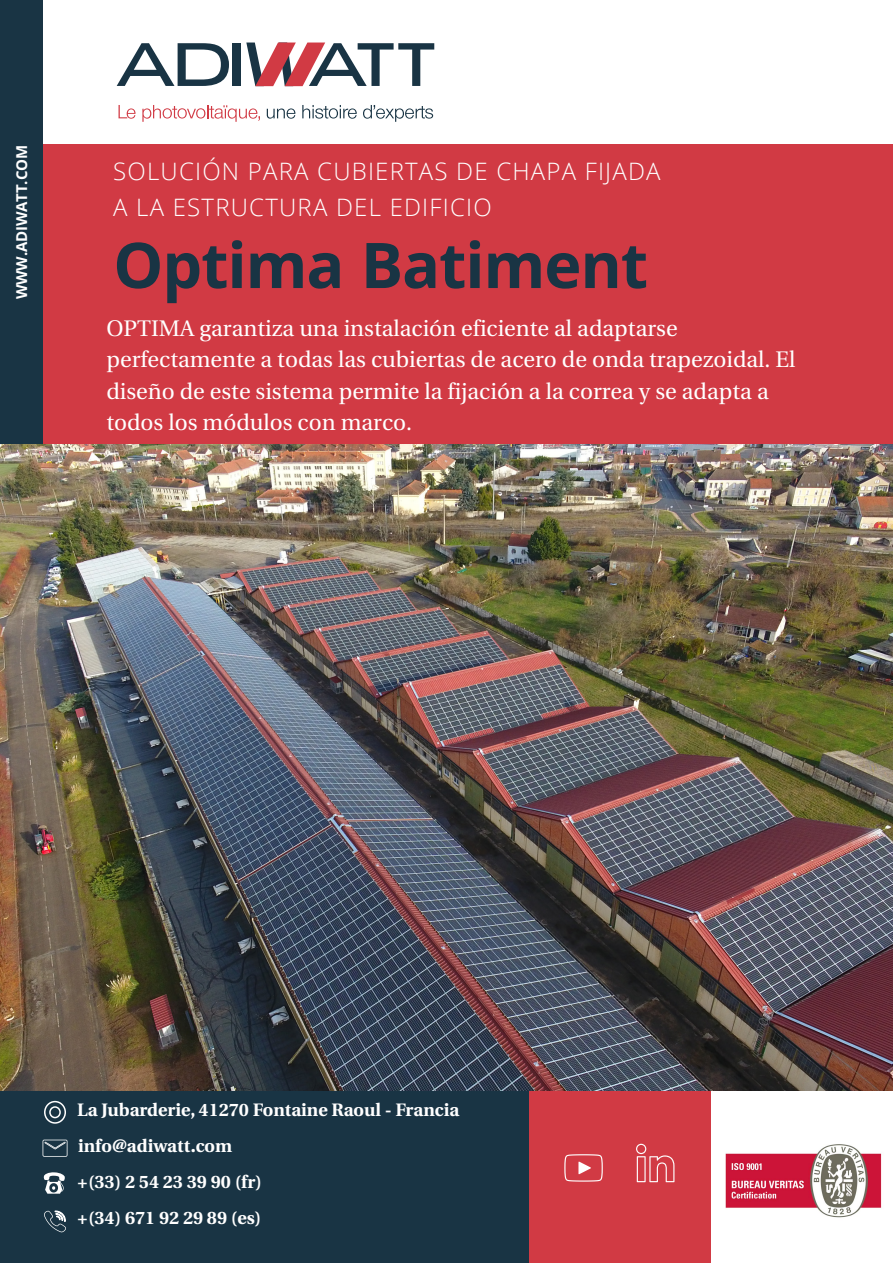
<style>
.page{position:relative;width:893px;height:1263px;background:#fff}
.page>*{position:absolute;margin:0;border:0;box-sizing:border-box;transform-origin:0 0}
.H1___Left{font:700 63px "Open Sans";letter-spacing:-.015em;color:#193444}
.H1___Left-2{font:300 24px/36px "Open Sans";letter-spacing:.05em;color:#fff}
.H1___Left-3{font:22.5px/31.5px "Heuristica";color:#fff}
.t1{font:700 18px "Heuristica";color:#fff}
.H2___Right{font:700 15px "Open Sans";letter-spacing:-.01em;color:#fff}
</style>
<div class="page">
<div style="left:43px;top:145px;width:850px;height:299px;background:#d13a44"></div>
<div style="left:528px;top:1091px;width:183px;height:172px;background:#d13a44"></div>
<div style="left:0;top:1091px;width:528px;height:172px;background:#193444"></div>
<svg style="left:636px;top:1144px;width:38px;height:38px"></svg>
<svg style="left:564px;top:1154px;width:39px;height:27px"></svg>
<svg style="left:119px;top:105px;width:16px;height:14px"></svg>
<svg style="left:142px;top:105px;width:118px;height:17px"></svg>
<svg style="left:267px;top:108px;width:28px;height:11px"></svg>
<svg style="left:302px;top:105px;width:55px;height:14px"></svg>
<svg style="left:363px;top:105px;width:70px;height:17px"></svg>
<div style="left:233px;top:43px;width:8px;height:43px;background:#193444"></div>
<svg style="left:117px;top:43px;width:112px;height:43px"></svg>
<svg style="left:246px;top:43px;width:188px;height:43px"></svg>
<div style="left:0;top:0;width:43px;height:444px;background:#193444"></div>
<img style="left:0;top:444px;width:892px;height:647px">
<svg style="left:43px;top:1139px;width:24px;height:18px"></svg>
<div style="left:44px;top:1101px;width:22px;height:23px;border:2px solid #fff;border-radius:50%"></div>
<div style="left:49px;top:1106px;width:12px;height:12px;border:2px solid #fff;border-radius:50%"></div>
<svg style="left:44px;top:1210px;width:22px;height:22px"></svg>
<svg style="left:43px;top:1172px;width:22px;height:22px"></svg>
<img style="left:725px;top:1144px;width:157px;height:74px">
<p class="H2___Right" style="left:11px;top:299px;width:156px;rotate:-90deg">WWW.ADIWATT.COM</p>
<p class="H1___Left-2" style="left:113px;top:153px;width:549px">SOLUCIÓN PARA CUBIERTAS DE CHAPA FIJADA<br>A LA ESTRUCTURA DEL EDIFICIO</p>
<p class="H1___Left" style="left:113px;top:221px;width:536px">Optima Batiment</p>
<p class="H1___Left-3" style="left:106px;top:313px;width:691px">OPTIMA garantiza una instalación eficiente al adaptarse perfectamente a todas las cubiertas de acero de onda trapezoidal. El diseño de este sistema permite la fijación a la correa y se adapta a todos los módulos con marco.</p>
<p class="t1" style="left:77px;top:1095px;width:383px">La Jubarderie, 41270 Fontaine Raoul - Francia</p>
<p class="t1" style="left:78px;top:1131px;width:156px">info@adiwatt.com</p>
<p class="t1" style="left:77px;top:1167px;width:186px">+(33) 2 54 23 39 90 (fr)</p>
<p class="t1" style="left:77px;top:1203px;width:186px">+(34) 671 92 29 89 (es)</p>
</div>
